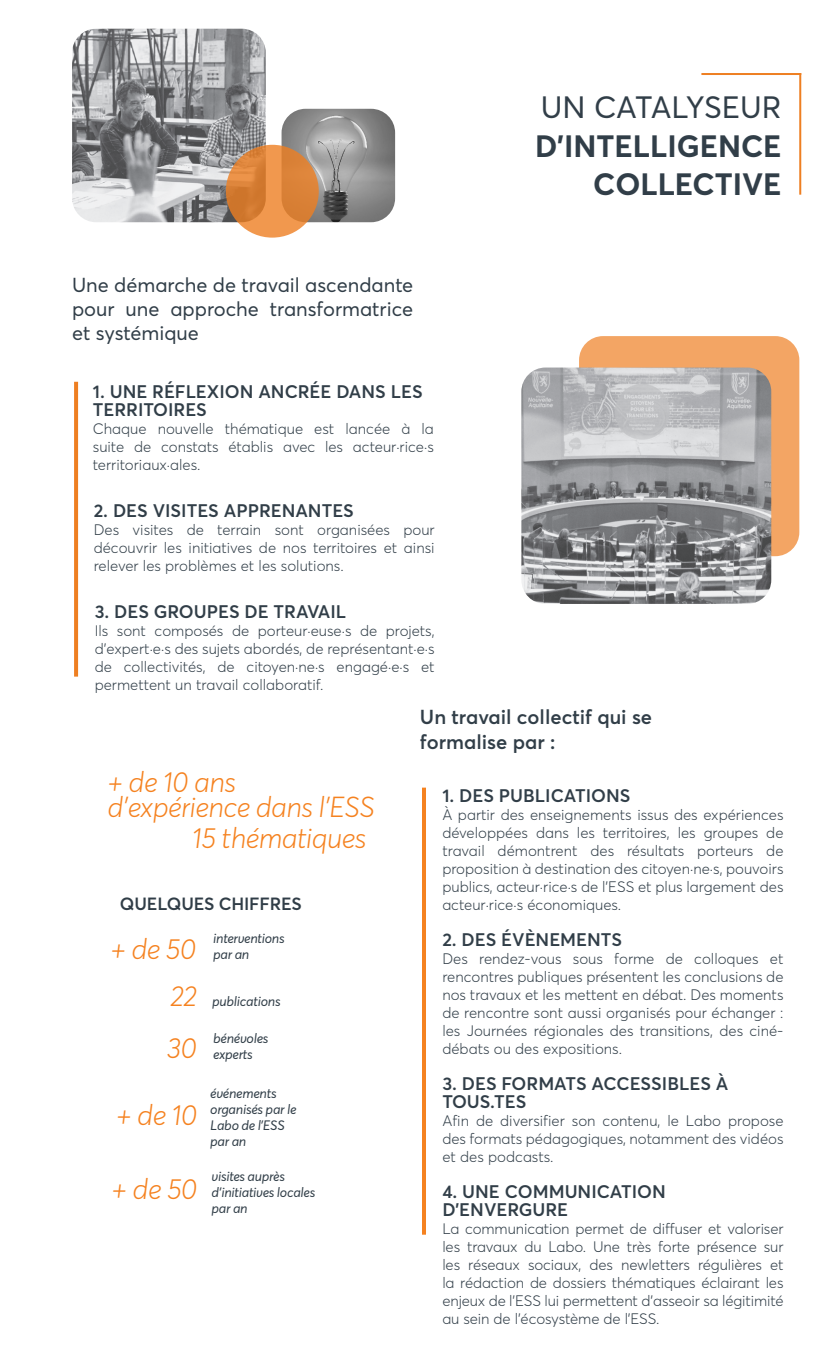
<style>
.page{position:relative;width:840px;height:1361px;background:#fff}
.page>*{position:absolute;margin:0;border:0;box-sizing:border-box;transform-origin:0 0}
.t1{font:700 30.4px/38px "Averta Std";color:#313e48;text-align:right}
.t2{font:italic 300 28.6px "Averta Std";letter-spacing:-.02em;color:#f58220}
.t3{font:20px/24px "Averta Std";color:#313e48;text-align:justify}
.t4{font:600 20px/24px "Averta Std";color:#313e48}
.t5{font:600 18px/18px "Averta Std";color:#313e48}
.t6{font:600 17.4px "Averta Std";letter-spacing:-.01em;color:#303d47}
.t7{font:300 15px/18px "Averta Std";color:#313e48;text-align:justify}
.t8{font:italic 13.6px/16px "Averta Std";letter-spacing:-.02em;color:#313e48}
.s1{font-weight:400}
</style>
<div class="page">
<div style="left:578px;top:336px;width:220px;height:220px;background:#f3a564;border-radius:24px"></div>
<hr style="left:701px;top:73px;width:99px;height:2px;background:#ee7f22">
<hr style="left:798px;top:73px;width:2px;height:122px;background:#ee7f22">
<img style="left:72px;top:29px;width:193px;height:193px">
<img style="left:521px;top:367px;width:249px;height:237px">
<img style="left:281px;top:109px;width:114px;height:113px">
<svg style="left:74px;top:382px;width:4px;height:294px"></svg>
<hr style="left:422px;top:787px;width:4px;height:447px;background:#f58220">
<svg style="left:226px;top:145px;width:92px;height:93px;background:#e0883e"></svg>
<p class="t3" style="left:72px;top:273px;width:342px">Une démarche de travail ascendante pour une approche transformatrice et systémique</p>
<p class="t5" style="left:93px;top:382px;width:331px">1. UNE RÉFLEXION ANCRÉE DANS LES<br>TERRITOIRES</p>
<p class="t7" style="left:93px;top:419px;width:342px">Chaque nouvelle thématique est lancée à la suite de constats établis avec les acteur·rice·s territoriaux·ales.</p>
<p class="t5" style="left:94px;top:502px;width:261px">2. DES VISITES APPRENANTES</p>
<p class="t7" style="left:94px;top:521px;width:342px">Des visites de terrain sont organisées pour découvrir les initiatives de nos territoires et ainsi relever les problèmes et les solutions.</p>
<p class="t5" style="left:95px;top:602px;width:253px">3. DES GROUPES DE TRAVAIL</p>
<p class="t7" style="left:95px;top:622px;width:341px">Ils sont composés de porteur·euse·s de projets, d’expert·e·s des sujets abordés, de représentant·e·s de collectivités, de citoyen·ne·s engagé·e·s et permettent un travail collaboratif.</p>
<p class="t1" style="left:535px;top:88px;width:248px"><span class="s1">UN CATALYSEUR<br></span>D’INTELLIGENCE<br>COLLECTIVE</p>
<p class="t2" style="left:107px;top:764px;width:130px">+ de 10 ans</p>
<p class="t2" style="left:107px;top:789px;width:269px">d’expérience dans l’ESS</p>
<p class="t2" style="left:192px;top:820px;width:175px">15 thématiques</p>
<p class="t6" style="left:120px;top:893px;width:183px">QUELQUES CHIFFRES</p>
<p class="t2" style="left:110px;top:931px;width:87px">+ de 50</p>
<p class="t8" style="left:213px;top:931px;width:73px">interventions par an</p>
<p class="t2" style="left:170px;top:977px;width:28px">22</p>
<p class="t8" style="left:212px;top:994px;width:70px">publications</p>
<p class="t2" style="left:167px;top:1030px;width:31px">30</p>
<p class="t8" style="left:213px;top:1030px;width:57px">bénévoles experts</p>
<p class="t2" style="left:116px;top:1097px;width:83px">+ de 10</p>
<p class="t2" style="left:111px;top:1171px;width:87px">+ de 50</p>
<p class="t8" style="left:210px;top:1086px;width:88px">événements organisés par le<br>Labo de l’ESS par an</p>
<p class="t8" style="left:211px;top:1168px;width:75px">visites auprès</p>
<p class="t8" style="left:211px;top:1184px;width:105px">d’initiatives locales par an</p>
<p class="t4" style="left:420px;top:705px;width:233px">Un travail collectif qui se formalise par :</p>
<p class="t5" style="left:442px;top:786px;width:189px">1. DES PUBLICATIONS</p>
<p class="t7" style="left:442px;top:805px;width:342px">À partir des enseignements issus des expériences développées dans les territoires, les groupes de travail démontrent des résultats porteurs de proposition à destination des citoyen·ne·s, pouvoirs publics, acteur·rice·s de l’ESS et plus largement des acteur·rice·s économiques.</p>
<p class="t5" style="left:442px;top:930px;width:181px">2. DES ÉVÈNEMENTS</p>
<p class="t7" style="left:442px;top:949px;width:342px">Des rendez-vous sous forme de colloques et rencontres publiques présentent les conclusions de nos travaux et les mettent en débat. Des moments de rencontre sont aussi organisés pour échanger : les Journées régionales des transitions, des ciné&shy;débats ou des expositions.</p>
<p class="t5" style="left:442px;top:1074px;width:287px">3. DES FORMATS ACCESSIBLES À<br>TOUS.TES</p>
<p class="t7" style="left:442px;top:1111px;width:342px">Afin de diversifier son contenu, le Labo propose des formats pédagogiques, notamment des vidéos et des podcasts.</p>
<p class="t5" style="left:442px;top:1182px;width:225px">4. UNE COMMUNICATION<br>D’ENVERGURE</p>
<p class="t7" style="left:442px;top:1219px;width:342px">La communication permet de diffuser et valoriser les travaux du Labo. Une très forte présence sur les réseaux sociaux, des newletters régulières et la rédaction de dossiers thématiques éclairant les enjeux de l’ESS lui permettent d’asseoir sa légitimité au sein de l’écosystème de l’ESS.</p>
</div>
